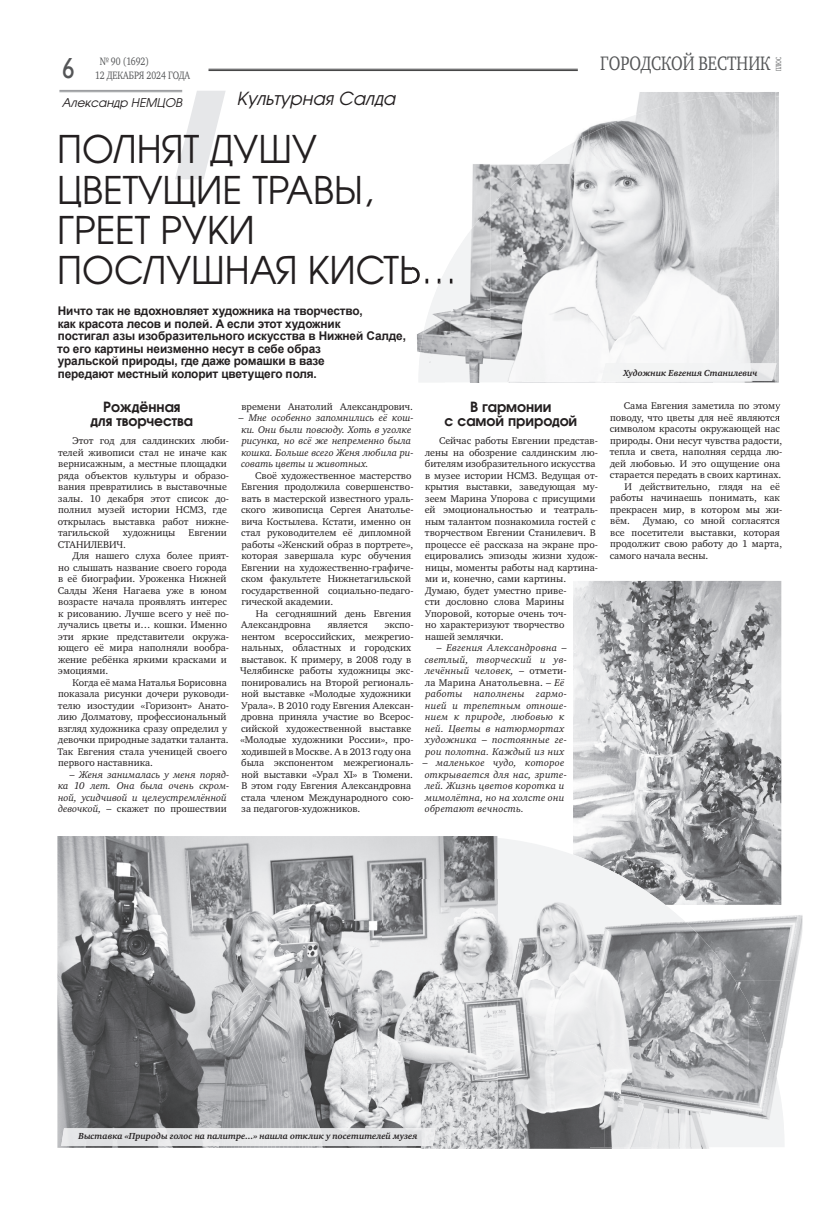
<style>
.page{position:relative;width:817px;height:1205px;background:#fff}
.page>*{position:absolute;margin:0;border:0;box-sizing:border-box;transform-origin:0 0}
.t1{font:38px/40px "AG Avalanche C";color:#231f20;scale:.96 1}
.t2{font:30px "Journal Sans C";color:#545557;scale:.79 1}
.t3{font:20px "Charter C";color:#545557;scale:.79 1}
.t4{font:italic 18px "AG Avalanche C";color:#231f20}
.t5{font:700 14px/14px "AG Avalanche C";color:#231f20;text-align:center}
.t6{font:700 12px/12.5px "Arial";letter-spacing:-.01em;color:#231f20}
.t7{font:italic 12px "AG Avalanche C";color:#231f20}
.t8{font:11px/13.7px "Charter C";color:#545557;scale:.79 1}
.t9{font:10px/11.5px "Charter C";color:#231f20}
.t10{font:italic 10px/11.5px "Charter C";letter-spacing:.02em;color:#231f20}
.t11{font:italic 10px/11.5px "Charter C";color:#231f20}
.t12{font:italic 700 9px "Charter C";color:#231f20}
.t13{font:7.5px "Charter C";color:#545557;scale:.62 1}
.s1{font-style:normal}
</style>
<div class="page">
<hr style="left:208px;top:69px;width:369px;height:1px;background:#3e3e3f">
<hr style="left:208px;top:70px;width:369px;height:1px;background:#3e3e3f">
<img style="left:573px;top:581px;width:208px;height:255px">
<svg style="left:497px;top:836px;width:285px;height:44px"></svg>
<svg style="left:175px;top:91px;width:50px;height:88px"></svg>
<hr style="left:59px;top:90px;width:123px;height:1px;background:#939598">
<hr style="left:59px;top:92px;width:123px;height:1px;background:#939598">
<img style="left:775px;top:96px;width:6px;height:309px">
<svg style="left:775px;top:402px;width:5px;height:19px"></svg>
<img style="left:472px;top:164px;width:18px;height:43px">
<img style="left:417px;top:334px;width:1px;height:18px">
<img style="left:445px;top:382px;width:267px;height:1px">
<img style="left:720px;top:92px;width:55px;height:258px">
<img style="left:451px;top:207px;width:39px;height:111px">
<img style="left:418px;top:284px;width:33px;height:98px">
<img style="left:450px;top:318px;width:65px;height:64px">
<img style="left:515px;top:350px;width:260px;height:32px">
<img style="left:412px;top:255px;width:40px;height:29px">
<img style="left:439px;top:257px;width:13px;height:27px">
<img style="left:775px;top:96px;width:3px;height:286px">
<img style="left:57px;top:836px;width:440px;height:312px">
<img style="left:712px;top:880px;width:90px;height:67px">
<img style="left:712px;top:947px;width:88px;height:33px">
<img style="left:748px;top:980px;width:46px;height:56px">
<img style="left:420px;top:1147px;width:289px;height:2px">
<img style="left:641px;top:880px;width:140px;height:25px">
<img style="left:497px;top:880px;width:144px;height:167px">
<img style="left:640px;top:887px;width:36px;height:260px">
<img style="left:676px;top:914px;width:36px;height:233px">
<img style="left:712px;top:950px;width:36px;height:197px">
<img style="left:748px;top:1003px;width:36px;height:144px">
<img style="left:620px;top:1047px;width:21px;height:22px">
<img style="left:497px;top:1008px;width:123px;height:70px">
<img style="left:620px;top:1069px;width:31px;height:78px">
<img style="left:604px;top:1078px;width:16px;height:3px">
<img style="left:497px;top:1147px;width:92px;height:1px">
<img style="left:497px;top:1040px;width:107px;height:107px">
<img style="left:604px;top:1081px;width:36px;height:66px">
<img style="left:382px;top:880px;width:115px;height:268px">
<img style="left:490px;top:129px;width:98px;height:47px">
<img style="left:639px;top:92px;width:113px;height:29px">
<img style="left:588px;top:95px;width:132px;height:254px">
<img style="left:522px;top:134px;width:66px;height:247px">
<img style="left:490px;top:176px;width:33px;height:205px">
<img style="left:588px;top:349px;width:164px;height:32px">
<div style="left:601px;top:363px;width:174px;height:18px;background:#f2f3f4"></div>
<img style="left:61px;top:1128px;width:374px;height:18px">
<h2 class="t2" style="left:62px;top:53px;width:17px">6</h2>
<h3 class="t3" style="left:600px;top:52px;width:217px">ГОРОДСКОЙ ВЕСТНИК</h3>
<p class="t13" style="left:774px;top:71px;width:24px;rotate:-90deg">ПЛЮС</p>
<p class="t8" style="left:95px;top:55px;width:122px;text-indent:5px">№ 90 (1692)<br>12 ДЕКАБРЯ 2024 ГОДА</p>
<p class="t7" style="left:63px;top:95px;width:121px">Александр НЕМЦОВ</p>
<h3 class="t4" style="left:237px;top:87px;width:160px">Культурная Салда</h3>
<h1 class="t1" style="left:57px;top:129px;width:418px">ПОЛНЯТ ДУШУ<br>ЦВЕТУЩИЕ ТРАВЫ,<br>ГРЕЕТ РУКИ<br>ПОСЛУШНАЯ КИСТЬ…</h1>
<p class="t6" style="left:57px;top:305px;width:350px">Ничто так не вдохновляет художника на творчество,<br>как красота лесов и полей. А если этот художник<br>постигал азы изобразительного искусства в Нижней Салде, то его картины неизменно несут в себе образ<br>уральской природы, где даже ромашки в вазе<br>передают местный колорит цветущего поля.</p>
<h3 class="t5" style="left:91px;top:400px;width:104px">Рождённая<br>для творчества</h3>
<p class="t9" style="left:58px;top:435px;width:173px;text-indent:15px">Этот год для салдинских люби&shy;телей живописи стал не иначе как вернисажным, а местные площадки ряда объектов культуры и образо&shy;вания превратились в выставочные залы. 10 декабря этот список до&shy;полнил музей истории НСМЗ, где открылась выставка работ нижне&shy;тагильской</p>
<p class="t9" style="left:123px;top:527px;width:54px">художницы</p>
<p class="t9" style="left:188px;top:527px;width:40px">Евгении</p>
<p class="t9" style="left:58px;top:538px;width:70px">СТАНИЛЕВИЧ.</p>
<p class="t9" style="left:72px;top:550px;width:158px">Для нашего слуха более прият-</p>
<p class="t9" style="left:58px;top:561px;width:170px">но слышать название своего города</p>
<p class="t9" style="left:58px;top:573px;width:170px">в её биографии. Уроженка Нижней</p>
<p class="t9" style="left:58px;top:584px;width:170px">Салды Женя Нагаева уже в юном</p>
<p class="t9" style="left:58px;top:596px;width:170px">возрасте начала проявлять интерес</p>
<p class="t9" style="left:58px;top:607px;width:172px">к рисованию. Лучше всего у неё по-</p>
<p class="t9" style="left:58px;top:619px;width:170px">лучались цветы и… кошки. Именно</p>
<p class="t9" style="left:58px;top:630px;width:172px">эти яркие представители окружа-</p>
<p class="t9" style="left:58px;top:642px;width:172px">ющего её мира наполняли вообра-</p>
<p class="t9" style="left:58px;top:653px;width:170px">жение ребёнка яркими красками и</p>
<p class="t9" style="left:58px;top:665px;width:51px">эмоциями.</p>
<p class="t9" style="left:72px;top:676px;width:156px">Когда её мама Наталья Борисовна</p>
<p class="t9" style="left:58px;top:688px;width:172px">показала рисунки дочери руководи-</p>
<p class="t9" style="left:58px;top:699px;width:173px">телю изостудии «Горизонт» Анато-</p>
<p class="t9" style="left:58px;top:711px;width:170px">лию Долматову, профессиональный</p>
<p class="t9" style="left:58px;top:722px;width:170px">взгляд художника сразу определил у</p>
<p class="t9" style="left:58px;top:734px;width:172px">девочки природные задатки таланта.</p>
<p class="t9" style="left:58px;top:745px;width:171px">Так Евгения стала ученицей своего</p>
<p class="t9" style="left:58px;top:757px;width:96px">первого наставника.</p>
<p class="t11" style="left:58px;top:769px;width:173px;text-indent:12px">– Женя занималась у меня поряд&shy;ка 10 лет. Она была очень скром&shy;ной, усидчивой и целеустремлённой девочкой, <span class="s1">– скажет по прошествии</span></p>
<p class="t9" style="left:241px;top:400px;width:173px">времени Анатолий Александрович.</p>
<p class="t11" style="left:239px;top:412px;width:176px">– Мне особенно запомнились её кош&shy;ки. Они были повсюду. Хоть в уголке рисунка, но всё же непременно была кошка. Больше всего Женя любила ри&shy;совать цветы и животных.</p>
<p class="t9" style="left:241px;top:469px;width:174px;text-indent:14px">Своё художественное мастерство Евгения продолжила совершенство&shy;вать в мастерской известного ураль&shy;ского живописца Сергея Анатолье&shy;вича Костылева. Кстати, именно он стал руководителем её дипломной работы «Женский образ в портрете», которая завершала курс обучения Евгении на художественно-графиче&shy;ском факультете Нижнетагильской государственной социально-педаго&shy;гической академии.</p>
<p class="t9" style="left:241px;top:607px;width:171px;text-indent:14px">На сегодняшний день Евгения<br>Александровна</p>
<p class="t9" style="left:240px;top:619px;width:175px;text-indent:144px">экспо&shy;нентом всероссийских, межрегио&shy;нальных, областных и городских выставок. К примеру, в 2008 году в<br>Челябинске работы художницы экс&shy;понировались на Второй региональ&shy;ной выставке «Молодые художники<br>Урала». В 2010 году Евгения Алексан&shy;дровна приняла участие во Всерос&shy;сийской художественной выставке «Молодые художники России», про&shy;ходившей в Москве. А в 2013 году она была экспонентом межрегиональ&shy;ной выставки «Урал ХI» в Тюмени.<br>В этом году Евгения Александровна стала членом Международного сою&shy;за педагогов-художников.</p>
<p class="t9" style="left:328px;top:619px;width:42px">является</p>
<h3 class="t5" style="left:444px;top:400px;width:134px">В гармонии<br>с самой природой</h3>
<p class="t9" style="left:424px;top:435px;width:175px;text-indent:14px">Сейчас работы Евгении представ&shy;лены на обозрение салдинским лю&shy;бителям изобразительного искусства в музее истории НСМЗ. Ведущая от&shy;крытия выставки, заведующая му&shy;зеем Марина Упорова с присущими ей эмоциональностью и театраль&shy;ным талантом познакомила гостей с творчеством Евгении Станилевич. В процессе её рассказа на экране про&shy;ецировались эпизоды жизни худож&shy;ницы, моменты работы над картина&shy;ми и, конечно, сами картины.<br>Думаю, будет уместно приве-<br>сти дословно слова Марины<br>Упоровой, которые очень точ-<br>но характеризуют творчество<br>нашей землячки.</p>
<p class="t10" style="left:424px;top:642px;width:144px;text-indent:12px">– Евгения Александровна – светлый, творческий и ув&shy;лечённый человек, <span class="s1">– отмети&shy;ла Марина Анатольевна. –</span> Её работы наполнены гармо&shy;нией и трепетным отноше&shy;нием к природе, любовью к ней. Цветы в натюрмортах художника – постоянные ге&shy;рои полотна. Каждый из них</p>
<p class="t10" style="left:422px;top:757px;width:146px">– маленькое чудо, которое открывается для нас, зрите&shy;лей. Жизнь цветов коротка и мимолётна, но на холсте они обретают вечность.</p>
<p class="t12" style="left:623px;top:368px;width:135px">Художник Евгения Станилевич</p>
<p class="t9" style="left:623px;top:400px;width:158px">Сама Евгения заметила по этому</p>
<p class="t9" style="left:610px;top:412px;width:171px">поводу, что цветы для неё являются</p>
<p class="t9" style="left:609px;top:423px;width:172px">символом красоты окружающей нас</p>
<p class="t9" style="left:610px;top:435px;width:173px">природы. Они несут чувства радости,</p>
<p class="t9" style="left:609px;top:446px;width:174px">тепла и света, наполняя сердца лю-</p>
<p class="t9" style="left:610px;top:458px;width:171px">дей любовью. И это ощущение она</p>
<p class="t9" style="left:609px;top:469px;width:173px">старается передать в своих картинах.</p>
<p class="t9" style="left:624px;top:481px;width:157px">И действительно, глядя на её</p>
<p class="t9" style="left:610px;top:492px;width:171px">работы начинаешь понимать, как</p>
<p class="t9" style="left:610px;top:504px;width:174px">прекрасен мир, в котором мы жи-</p>
<p class="t9" style="left:610px;top:515px;width:22px">вём.</p>
<p class="t9" style="left:609px;top:515px;width:174px;text-indent:34px">Думаю, со мной согласятся все посетители выставки, которая продолжит свою работу до 1 марта, самого начала весны.</p>
<p class="t12" style="left:78px;top:1131px;width:340px">Выставка «Природы голос на палитре...» нашла отклик у посетителей музея</p>
</div>
